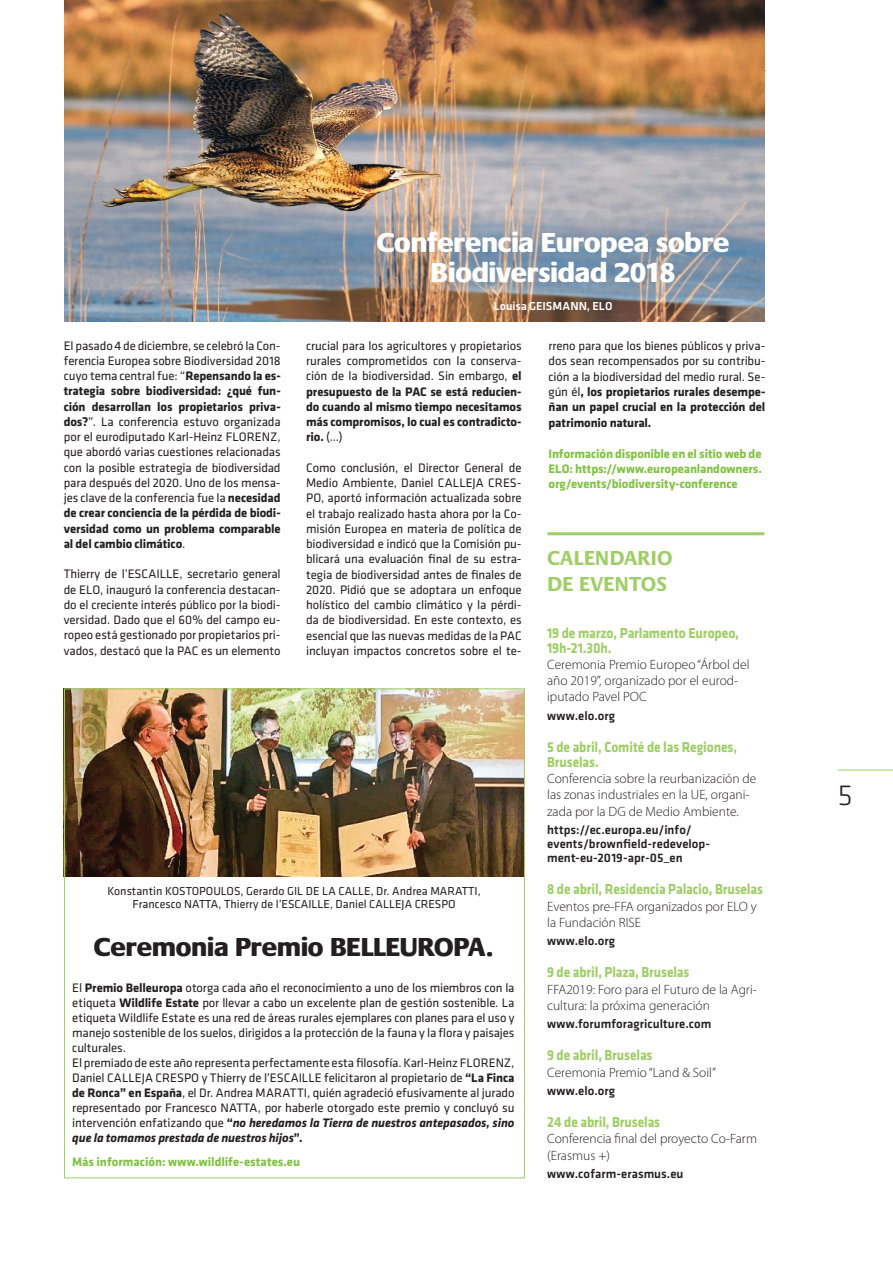
<style>
.page{position:relative;width:893px;height:1263px;background:#fff}
.page>*{position:absolute;margin:0;border:0;box-sizing:border-box;transform-origin:0 0}
.t1{font:300 30px "Klavika";color:#231f20}
.Default{font:800 28.5px/30px "Praxis";color:#fff;text-align:center}
.t2{font:800 27px "Praxis";color:#231f20}
.body{font:700 21px "Praxis";letter-spacing:-.005em;color:#9fce66}
.body-2{font:700 15px/15px "Klavika";letter-spacing:-.01em;color:#9fce66;scale:.9 1}
.body-3{font:300 13.5px/16.2px "Myriad Pro";color:#231f20}
.t3{font:12.75px/15.3px "Klavika";letter-spacing:-.01em;color:#231f20;text-align:justify}
.Titre_1{font:500 12.75px/14.1px "Klavika";letter-spacing:.005em;color:#231f20}
.t4{font:700 12.75px/15.5px "Klavika";letter-spacing:-.005em;color:#7fc241;text-align:justify}
.Normalny1{font:12px/13.8px "Klavika";color:#231f20;text-align:center}
.t5{font:500 12px "Klavika";color:#fff}
.s1{font-weight:700}
.s2{font-weight:700;font-style:italic}
</style>
<div class="page">
<hr style="left:838px;top:770px;width:55px;height:1px;background:#9fce66">
<hr style="left:64px;top:70px;width:701px;height:1px;background:#231f20">
<hr style="left:547px;top:532px;width:217px;height:3px;background:#9fce66">
<img style="left:66px;top:690px;width:457px;height:187px">
<img style="left:65px;top:0;width:700px;height:321px">
<p class="Default" style="left:377px;top:228px;width:354px">Conferencia Europea sobre<br>Biodiversidad 2018</p>
<p class="t5" style="left:494px;top:299px;width:120px">Louisa GEISMANN, ELO</p>
<p class="t3" style="left:64px;top:338px;width:218px">El pasado 4 de diciembre, se celebró la Con&shy;ferencia Europea sobre Biodiversidad 2018 cuyo tema central fue: “<span class="s1">Repensando la es&shy;trategia sobre biodiversidad: ¿qué fun&shy;ción desarrollan los propietarios priva&shy;dos?</span>”. La conferencia estuvo organizada por el eurodiputado Karl-Heinz FLORENZ, que abordó varias cuestiones relacionadas con la posible estrategia de biodiversidad para después del 2020. Uno de los mensa&shy;jes clave de la conferencia fue la <span class="s1">necesidad de crear conciencia de la pérdida de biodi&shy;versidad como un problema comparable al del cambio climático</span>.</p>
<p class="t3" style="left:64px;top:567px;width:218px">Thierry de l’ESCAILLE, secretario general de ELO, inauguró la conferencia destacan&shy;do el creciente interés público por la biodi&shy;versidad. Dado que el 60% del campo eu&shy;ropeo está gestionado por propietarios pri&shy;vados, destacó que la PAC es un elemento</p>
<p class="t3" style="left:306px;top:338px;width:217px">crucial para los agricultores y propietarios rurales comprometidos con la conserva&shy;ción de la biodiversidad. Sin embargo, <span class="s1">el presupuesto de la PAC se está reducien&shy;do cuando al mismo tiempo necesitamos más compromisos, lo cual es contradicto&shy;rio.</span> (...)</p>
<p class="t3" style="left:306px;top:460px;width:217px">Como conclusión, el Director General de Medio Ambiente, Daniel CALLEJA CRES-PO, aportó información actualizada sobre el trabajo realizado hasta ahora por la Co&shy;misión Europea en materia de política de biodiversidad e indicó que la Comisión pu&shy;blicará una evaluación final de su estra&shy;tegia de biodiversidad antes de finales de 2020. Pidió que se adoptara un enfoque holístico del cambio climático y la pérdi&shy;da de biodiversidad. En este contexto, es esencial que las nuevas medidas de la PAC incluyan impactos concretos sobre el te-</p>
<p class="Normalny1" style="left:107px;top:884px;width:375px">Konstantin KOSTOPOULOS, Gerardo GIL DE LA CALLE, Dr. Andrea MARATTI,<br>Francesco NATTA, Thierry de l’ESCAILLE, Daniel CALLEJA CRESPO</p>
<p class="t2" style="left:94px;top:932px;width:400px">Ceremonia Premio BELLEUROPA.</p>
<p class="t3" style="left:72px;top:980px;width:444px">El <span class="s1">Premio Belleuropa</span> otorga cada año el reconocimiento a uno de los miembros con la etiqueta <span class="s1">Wildlife Estate</span> por llevar a cabo un excelente plan de gestión sostenible. La etiqueta Wildlife Estate es una red de áreas rurales ejemplares con planes para el uso y manejo sostenible de los suelos, dirigidos a la protección de la fauna y la flora y paisajes culturales.</p>
<p class="t3" style="left:72px;top:1055px;width:444px">El premiado de este año representa perfectamente esta filosofía. Karl-Heinz FLORENZ, Daniel CALLEJA CRESPO y Thierry de l’ESCAILLE felicitaron al propietario de <span class="s1">“La Finca de Ronca” en España</span>, el Dr. Andrea MARATTI, quién agradeció efusivamente al jurado representado por Francesco NATTA, por haberle otorgado este premio y concluyó su intervención enfatizando que <span class="s1">“</span><span class="s2">no heredamos la Tierra de nuestros antepasados, sino que la tomamos prestada de nuestros hijos</span><span class="s1">”.</span></p>
<p class="t4" style="left:72px;top:1154px;width:229px">Más información: www.wildlife-estates.eu</p>
<p class="t3" style="left:549px;top:338px;width:218px">rreno para que los bienes públicos y priva&shy;dos sean recompensados por su contribu&shy;ción a la biodiversidad del medio rural. Se&shy;gún él<span class="s1">, los propietarios rurales desempe&shy;ñan un papel crucial en la protección del patrimonio natural.</span></p>
<p class="t4" style="left:549px;top:446px;width:215px">Información disponible en el sitio web de ELO: https://www.europeanlandowners. org/events/biodiversity-conference</p>
<p class="body" style="left:547px;top:547px;width:127px">CALENDARIO</p>
<p class="body" style="left:547px;top:572px;width:122px">DE EVENTOS</p>
<p class="body-2" style="left:547px;top:625px;width:215px">19 de marzo, Parlamento Europeo,<br>19h-21.30h.</p>
<p class="body-3" style="left:547px;top:656px;width:204px">Ceremonia Premio Europeo “Árbol del año 2019”, organizado por el eurod&shy;iputado Pavel POC</p>
<p class="Titre_1" style="left:547px;top:709px;width:70px">www.elo.org</p>
<p class="body-2" style="left:547px;top:740px;width:213px">5 de abril, Comité de las Regiones,<br>Bruselas.</p>
<p class="body-3" style="left:547px;top:771px;width:211px">Conferencia sobre la reurbanización de las zonas industriales en la UE, organi&shy;zada por la DG de Medio Ambiente.</p>
<p class="Titre_1" style="left:547px;top:823px;width:165px">https://ec.europa.eu/info/ events/brownfield-redevelop&shy;ment-eu-2019-apr-05_en</p>
<p class="body-2" style="left:547px;top:882px;width:241px">8 de abril, Residencia Palacio, Bruselas</p>
<p class="body-3" style="left:547px;top:898px;width:211px">Eventos pre-FFA organizados por ELO y la Fundación RISE</p>
<p class="Titre_1" style="left:547px;top:934px;width:70px">www.elo.org</p>
<p class="body-2" style="left:547px;top:965px;width:160px">9 de abril, Plaza, Bruselas</p>
<p class="body-3" style="left:547px;top:981px;width:211px">FFA2019: Foro para el Futuro de la Agri&shy;cultura: la próxima generación</p>
<p class="Titre_1" style="left:547px;top:1017px;width:166px">www.forumforagriculture.com</p>
<p class="body-2" style="left:547px;top:1048px;width:119px">9 de abril, Bruselas</p>
<p class="body-3" style="left:547px;top:1064px;width:171px">Ceremonia Premio “Land &amp; Soil”</p>
<p class="Titre_1" style="left:547px;top:1084px;width:70px">www.elo.org</p>
<p class="body-2" style="left:547px;top:1115px;width:127px">24 de abril, Bruselas</p>
<p class="body-3" style="left:547px;top:1131px;width:211px">Conferencia final del proyecto Co-Farm (Erasmus +)</p>
<p class="Titre_1" style="left:547px;top:1167px;width:138px">www.cofarm-erasmus.eu</p>
<p class="t1" style="left:838px;top:779px;width:16px">5</p>
</div>
